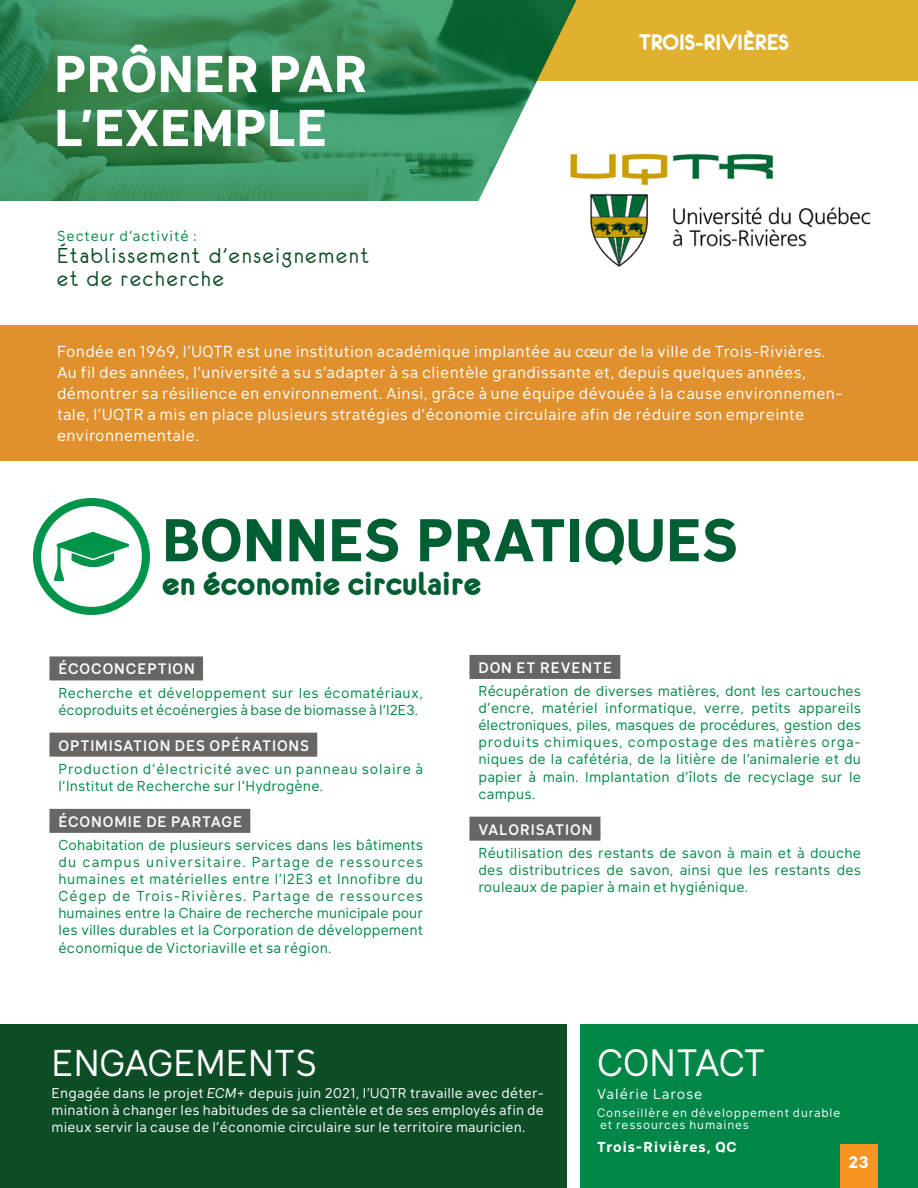
<style>
.page{position:relative;width:918px;height:1188px;background:#fff}
.page>*{position:absolute;margin:0;border:0;box-sizing:border-box;transform-origin:0 0}
.Bonnes_pratiques{font:700 59.25px "Klima";color:#005e33}
.Titre-blanc{font:700 51px "Klima";color:#fff}
.Titre_bas-de-page_2{font:37.5px "Klima";letter-spacing:-.02em;color:#fff}
.Titre_bas-de-page{font:36.75px "Klima";color:#fff}
.Bonnes_pratique_2{font:35.55px "Eurofurencebold";color:#005e33}
.Texte_liste{font:24px/22.5px "Eurofurenceregular";letter-spacing:.075em;color:#0d4d26}
.Entreprise{font:24px "Eurofurencebold";color:#fff}
.t1{font:700 16.5px "Klima";color:#fff}
.Introduction{font:15.75px/21px "Klima";letter-spacing:.03em;color:#fff}
.Titre_liste_2{font:500 15px "Klima";letter-spacing:.06em;color:#fff}
.Texte_liste-2{font:14.25px/17.1px "Klima";letter-spacing:.02em;color:#008747;text-align:justify}
.Texte_liste-3{font:14.25px/17.1px "Klima";letter-spacing:.06em;color:#008747}
.Texte_liste-4{font:14.25px "Klima";letter-spacing:.075em;color:#008747}
.Texte_bas-de-page_2{font:700 14.25px "Klima";letter-spacing:.075em;color:#fff}
.Texte_bas-de-page_2-2{font:14.25px "Klima";letter-spacing:.075em;color:#fff}
.Texte_bas-de-page{font:13.95px/16.8px "Klima";letter-spacing:.02em;color:#fff;text-align:justify}
.Texte_bas-de-page_2-3{font:12px/12px "Klima";letter-spacing:.075em;color:#fff}
.s1{font-style:italic}
</style>
<div class="page">
<div style="left:1px;top:0;width:917px;height:81px;background:#e0b02e"></div>
<img style="left:0;top:0;width:576px;height:201px">
<div style="left:50px;top:656px;width:153px;height:18px;background:#686563"></div>
<div style="left:50px;top:673px;width:153px;height:7px;background:#686563"></div>
<div style="left:50px;top:733px;width:267px;height:18px;background:#686563"></div>
<div style="left:50px;top:749px;width:267px;height:8px;background:#686563"></div>
<div style="left:50px;top:809px;width:200px;height:18px;background:#686563"></div>
<div style="left:50px;top:825px;width:200px;height:8px;background:#686563"></div>
<div style="left:470px;top:655px;width:150px;height:18px;background:#686563"></div>
<div style="left:470px;top:671px;width:150px;height:8px;background:#686563"></div>
<div style="left:470px;top:817px;width:130px;height:18px;background:#686563"></div>
<div style="left:470px;top:833px;width:130px;height:8px;background:#686563"></div>
<div style="left:0;top:325px;width:918px;height:135px;background:#e0912e"></div>
<div style="left:0;top:1024px;width:567px;height:164px;background:#0d4d26"></div>
<div style="left:580px;top:1024px;width:338px;height:164px;background:#008747"></div>
<img style="left:564px;top:129px;width:307px;height:138px">
<div style="left:840px;top:1144px;width:38px;height:44px;background:#f79422"></div>
<svg style="left:33px;top:498px;width:117px;height:117px"></svg>
<p class="Titre-blanc" style="left:54px;top:29px;width:315px">PRÔNER PAR</p>
<p class="Titre-blanc" style="left:54px;top:83px;width:275px">L’EXEMPLE</p>
<p class="Texte_liste-4" style="left:57px;top:224px;width:141px">Secteur d’activité :</p>
<p class="Texte_liste" style="left:57px;top:245px;width:314px">Établissement d’enseignement et de recherche</p>
<p class="Entreprise" style="left:639px;top:30px;width:152px">TROIS-RIVIÈRES</p>
<p class="Introduction" style="left:57px;top:339px;width:787px">Fondée en 1969, l’UQTR est une institution académique implantée au cœur de la ville de Trois-Rivières.<br>Au fil des années, l’université a su s’adapter à sa clientèle grandissante et, depuis quelques années, démontrer sa résilience en environnement. Ainsi, grâce à une équipe dévouée à la cause environnemen&shy;tale, l’UQTR a mis en place plusieurs stratégies d’économie circulaire afin de réduire son empreinte environnementale.</p>
<p class="Bonnes_pratiques" style="left:162px;top:488px;width:577px">BONNES PRATIQUES</p>
<p class="Bonnes_pratique_2" style="left:162px;top:566px;width:321px">en économie circulaire</p>
<p class="Titre_liste_2" style="left:58px;top:656px;width:138px">ÉCOCONCEPTION</p>
<p class="Texte_liste-2" style="left:58px;top:682px;width:366px">Recherche et développement sur les écomatériaux, écoproduits et écoénergies à base de biomasse à l’I2E3.</p>
<p class="Titre_liste_2" style="left:58px;top:733px;width:252px">OPTIMISATION DES OPÉRATIONS</p>
<p class="Texte_liste-3" style="left:58px;top:759px;width:366px">Production d’électricité avec un panneau solaire à l’Institut de Recherche sur l’Hydrogène.</p>
<p class="Titre_liste_2" style="left:58px;top:809px;width:185px">ÉCONOMIE DE PARTAGE</p>
<p class="Texte_liste-2" style="left:58px;top:835px;width:366px">Cohabitation de plusieurs services dans les bâtiments du campus universitaire. Partage de ressources humaines et matérielles entre l’I2E3 et Innofibre du Cégep de Trois-Rivières. Partage de ressources humaines entre la Chaire de recherche municipale pour les villes durables et la Corporation de développement économique de Victoriaville et sa région.</p>
<p class="Titre_liste_2" style="left:478px;top:655px;width:135px">DON ET REVENTE</p>
<p class="Texte_liste-2" style="left:478px;top:681px;width:384px">Récupération de diverses matières, dont les cartouches d’encre, matériel informatique, verre, petits appareils électroniques, piles, masques de procédures, gestion des produits chimiques, compostage des matières orga&shy;niques de la cafétéria, de la litière de l’animalerie et du papier à main. Implantation d’îlots de recyclage sur le campus.</p>
<p class="Titre_liste_2" style="left:478px;top:817px;width:115px">VALORISATION</p>
<p class="Texte_liste-2" style="left:478px;top:843px;width:384px">Réutilisation des restants de savon à main et à douche des distributrices de savon, ainsi que les restants des rouleaux de papier à main et hygiénique.</p>
<p class="Titre_bas-de-page" style="left:52px;top:1032px;width:267px">ENGAGEMENTS</p>
<p class="Texte_bas-de-page" style="left:52px;top:1083px;width:494px">Engagée dans le projet <span class="s1">ECM+</span> depuis juin 2021, l’UQTR travaille avec déter&shy;mination à changer les habitudes de sa clientèle et de ses employés afin de mieux servir la cause de l’économie circulaire sur le territoire mauricien.</p>
<p class="Titre_bas-de-page_2" style="left:597px;top:1031px;width:170px">CONTACT</p>
<p class="Texte_bas-de-page_2-2" style="left:597px;top:1082px;width:107px">Valérie Larose</p>
<p class="Texte_bas-de-page_2-3" style="left:597px;top:1105px;width:245px">Conseillère en développement durable et ressources humaines</p>
<p class="Texte_bas-de-page_2" style="left:597px;top:1134px;width:141px">Trois-Rivières, QC</p>
<p class="t1" style="left:849px;top:1147px;width:22px">23</p>
</div>
